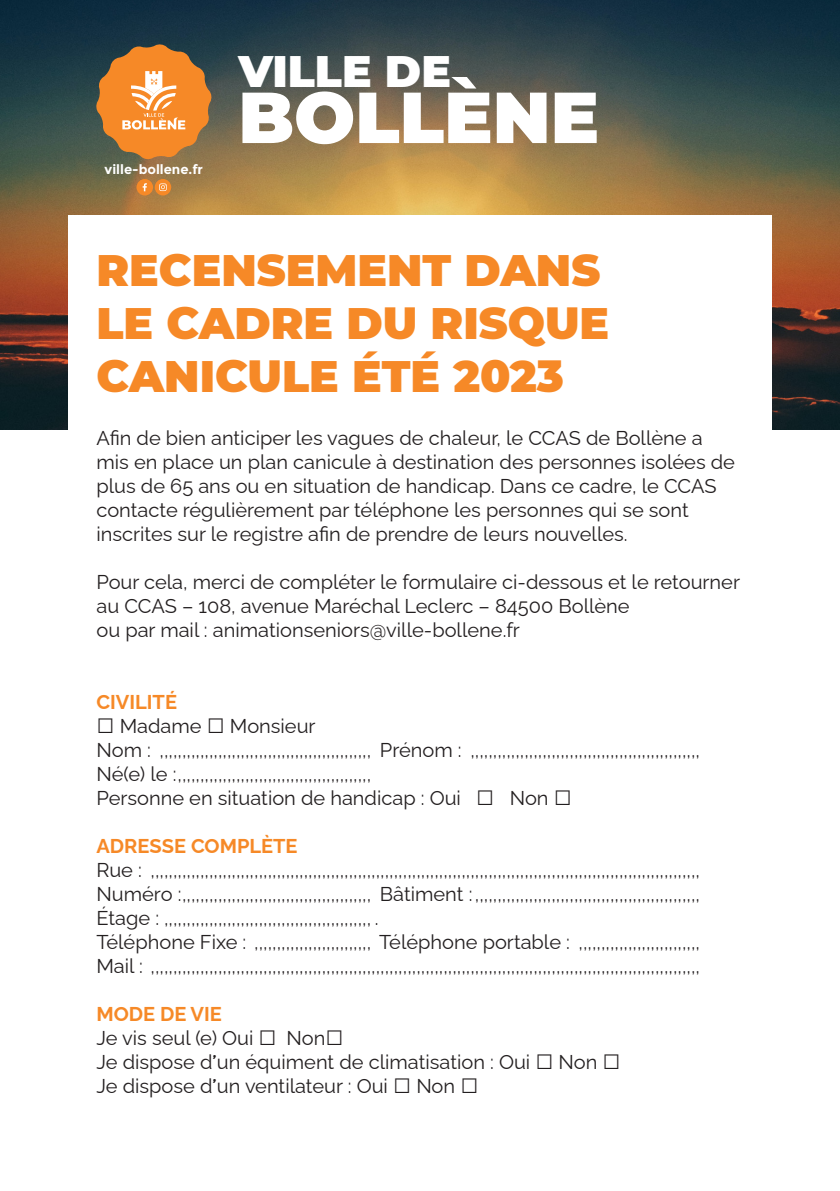
<style>
.page{position:relative;width:840px;height:1191px;background:#fff}
.page>*{position:absolute;margin:0;border:0;box-sizing:border-box;transform-origin:0 0}
.t1{font:900 72px "Montserrat";color:#fff}
.t2{font:900 44px/52.8px "Montserrat";color:#f68927}
.t3{font:900 44px "Montserrat";color:#fff}
.t4{font:20px/24px "Raleway";color:#231f20}
.t5{font:700 20px "Raleway";color:#f68927}
.t6{font:700 13.2px "Montserrat";color:#fff}
.s1{font-family:"Alliance No.2"}
.s2{font-weight:700;color:#f68927}
.s3{font-family:"Montserrat"}
</style>
<div class="page">
<img style="left:0;top:0;width:839px;height:429px">
<div style="left:68px;top:215px;width:703px;height:930px;background:#fff"></div>
<svg style="left:95px;top:44px;width:117px;height:116px;background:#c68341"></svg>
<div style="left:136px;top:179px;width:17px;height:16px;background:#f68927;border-radius:50%"></div>
<div style="left:155px;top:179px;width:16px;height:16px;background:#f68927;border-radius:50%"></div>
<svg style="left:142px;top:183px;width:5px;height:8px"></svg>
<svg style="left:159px;top:183px;width:8px;height:8px"></svg>
<p class="t6" style="left:105px;top:162px;width:100px">ville-bollene.fr</p>
<h2 class="t3" style="left:238px;top:38px;width:214px">VILLE DE</h2>
<h1 class="t1" style="left:238px;top:63px;width:362px">BOLLÈNE</h1>
<h2 class="t2" style="left:96px;top:242px;width:514px">RECENSEMENT DANS<br>LE CADRE DU RISQUE<br>CANICULE ÉTÉ 2023</h2>
<p class="t4" style="left:96px;top:423px;width:639px">Afin de bien anticiper les vagues de chaleur, le CCAS de Bollène a mis en place un plan canicule à destination des personnes isolées de plus de 65 ans ou en situation de handicap. Dans ce cadre, le CCAS contacte régulièrement par téléphone les personnes qui se sont inscrites sur le registre afin de prendre de leurs nouvelles.</p>
<p class="t4" style="left:96px;top:567px;width:644px">Pour cela, merci de compléter le formulaire ci-dessous et le retourner au CCAS – 108, avenue Maréchal Leclerc – 84500 Bollène<br>ou par mail : animationseniors@ville-bollene.fr</p>
<p class="t5" style="left:96px;top:686px;width:82px">CIVILITÉ</p>
<p class="t4" style="left:96px;top:711px;width:604px"><span class="s1">□</span> Madame <span class="s1">□</span> Monsieur<br>Nom : ,,,,,,,,,,,,,,,,,,,,,,,,,,,,,,,,,,,,,,,,,,,,,,, Prénom : ,,,,,,,,,,,,,,,,,,,,,,,,,,,,,,,,,,,,,,,,,,,,,,,,,,, Né(e) le :,,,,,,,,,,,,,,,,,,,,,,,,,,,,,,,,,,,,,,,,,,,<br>Personne en situation de handicap : Oui <span class="s1">□</span> Non <span class="s1">□</span></p>
<p class="t5" style="left:96px;top:830px;width:202px">ADRESSE COMPLÈTE</p>
<p class="t4" style="left:96px;top:855px;width:605px">Rue : ,,,,,,,,,,,,,,,,,,,,,,,,,,,,,,,,,,,,,,,,,,,,,,,,,,,,,,,,,,,,,,,,,,,,,,,,,,,,,,,,,,,,,,,,,,,,,,,,,,,,,,,,,,,,,,,,,,,,,,,,,, Numéro :,,,,,,,,,,,,,,,,,,,,,,,,,,,,,,,,,,,,,,,,,, Bâtiment : ,,,,,,,,,,,,,,,,,,,,,,,,,,,,,,,,,,,,,,,,,,,,,,,,,, Étage : ,,,,,,,,,,,,,,,,,,,,,,,,,,,,,,,,,,,,,,,,,,,,,, .<br>Téléphone Fixe : ,,,,,,,,,,,,,,,,,,,,,,,,,, Téléphone portable : ,,,,,,,,,,,,,,,,,,,,,,,,,,, Mail : ,,,,,,,,,,,,,,,,,,,,,,,,,,,,,,,,,,,,,,,,,,,,,,,,,,,,,,,,,,,,,,,,,,,,,,,,,,,,,,,,,,,,,,,,,,,,,,,,,,,,,,,,,,,,,,,,,,,,,,,,,,</p>
<p class="t4" style="left:96px;top:999px;width:525px"><span class="s2">MODE DE VIE<br></span>Je vis seul (e) Oui <span class="s1">□</span> Non<span class="s1">□<br></span>Je dispose d<span class="s3">’</span>un équiment de climatisation : Oui <span class="s1">□</span> Non <span class="s1">□<br></span>Je dispose d<span class="s3">’</span>un ventilateur : Oui <span class="s1">□</span> Non <span class="s1">□</span></p>
</div>
